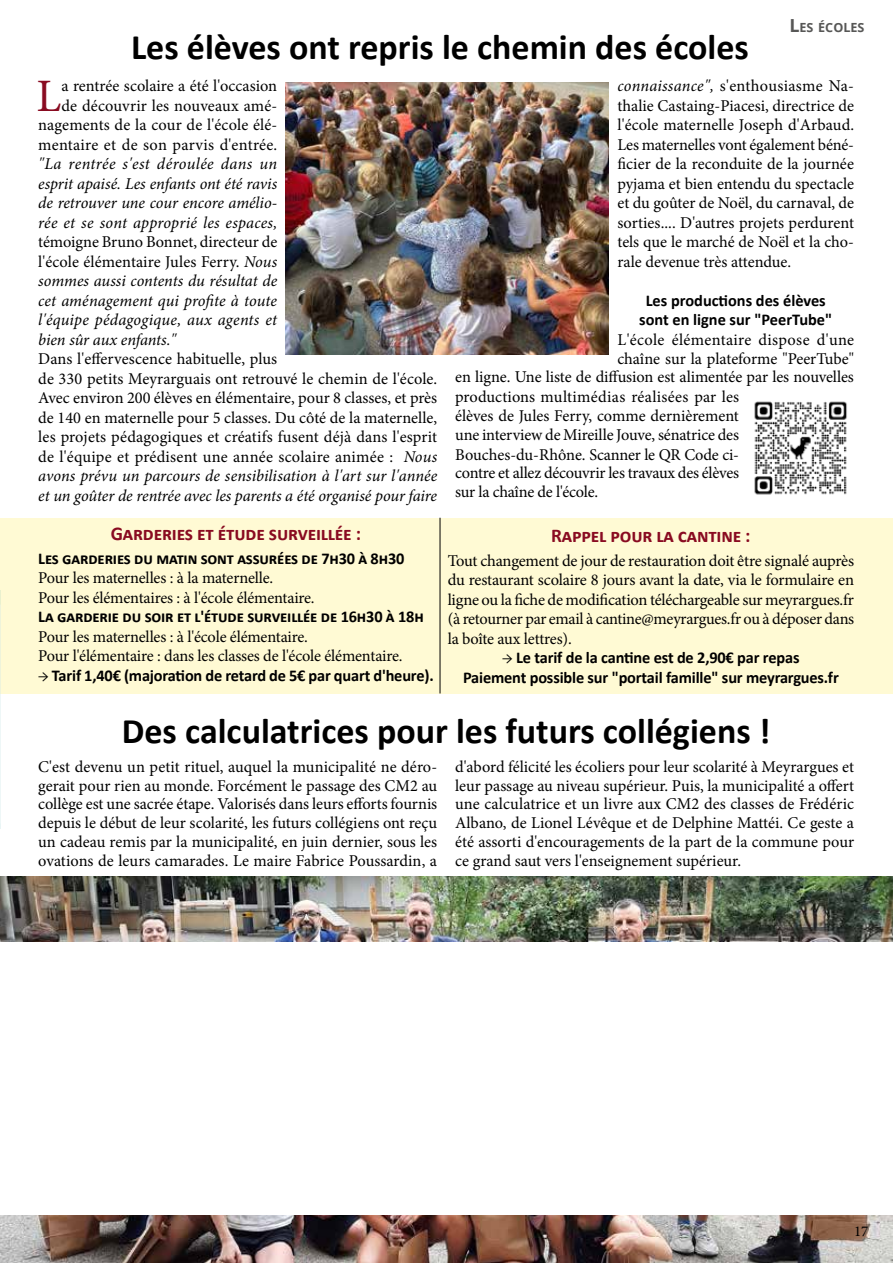
<style>
.page{position:relative;width:893px;height:1263px;background:#fff}
.page>*{position:absolute;margin:0;border:0;box-sizing:border-box;transform-origin:0 0}
.t1{font:46.5px "Minion Pro";color:#890b21}
.t2{font:700 36px "Calibri";color:#000}
.t3{font:700 19.5px "Calibri";letter-spacing:-.01em;color:#890b21}
.t4{font:16.5px/19.5px "Minion Pro";letter-spacing:-.005em;color:#000;text-align:justify}
.t5{font:italic 16.5px/19.5px "Minion Pro";letter-spacing:.005em;color:#000;text-align:justify}
.t6{font:700 16.5px/19.5px "Calibri";letter-spacing:-.01em;color:#000;text-align:center}
.t7{font:16.5px "Minion Pro";letter-spacing:.02em;color:#000}
.t8{font:italic 700 15px "Calibri";color:#000}
.t9{font:15px "Minion Pro";color:#000}
.t10{font:700 12.6px "Open Sans";color:#575756}
.s1{font-size:18px}
.s2{font-style:normal}
.s3{font-style:italic}
.s4{font-family:"Minion Pro"}
</style>
<div class="page">
<img style="left:0;top:877px;width:893px;height:386px">
<div style="left:0;top:518px;width:893px;height:175px;background:#fffad4"></div>
<hr style="left:440px;top:518px;width:1px;height:175px;background:#000">
<img style="left:754px;top:401px;width:93px;height:94px">
<img style="left:286px;top:82px;width:323px;height:273px">
<img style="left:0;top:946px;width:1px;height:317px">
<hr style="left:0;top:590px;width:1px;height:238px;background:#249a9b">
<div style="left:0;top:942px;width:893px;height:272px;background:#fff"></div>
<h2 class="t2" style="left:131px;top:21px;width:619px">Les élèves ont repris le chemin des écoles</h2>
<p class="t10" style="left:789px;top:19px;width:77px"><span class="s1">L</span>ES ÉCOLES</p>
<p class="t4" style="left:38px;top:76px;width:241px;text-align:right">a rentrée scolaire a été l'occasion<br>de découvrir les nouveaux amé&shy;nagements de la cour de l'école élé&shy;mentaire et de son parvis d'entrée.</p>
<p class="t5" style="left:38px;top:154px;width:240px">"La rentrée s'est déroulée dans un esprit apaisé. Les enfants ont été ravis de retrouver une cour encore amélio&shy;rée et se sont approprié les espaces,</p>
<p class="t5" style="left:38px;top:232px;width:240px"><span class="s2">témoigne Bruno Bonnet, directeur de l'école élémentaire Jules Ferry.</span> Nous sommes aussi contents du résultat de cet aménagement qui profite à toute l'équipe pédagogique, aux agents et bien sûr aux enfants."</p>
<p class="t4" style="left:38px;top:349px;width:401px;text-align:left">Dans l'effervescence habituelle, plus<br>de 330 petits Meyrarguais ont retrouvé le chemin de l'école.<br>Avec environ 200 élèves en élémentaire, pour 8 classes, et près de 140 en maternelle pour 5 classes. Du côté de la maternelle, les projets pédagogiques et créatifs fusent déjà dans l'esprit de l'équipe et prédisent une année scolaire animée : <span class="s3">Nous avons prévu un parcours de sensibilisation à l'art sur l'année et un goûter de rentrée avec les parents a été organisé pour faire</span></p>
<h1 class="t1" style="left:37px;top:65px;width:26px">L</h1>
<p class="t3" style="left:111px;top:519px;width:252px">Garderies et étude surveillée :</p>
<p class="t6" style="left:38px;top:548px;width:368px">Les garderies du matin sont assurées de 7h30 à 8h30</p>
<p class="t4" style="left:38px;top:568px;width:278px">Pour les maternelles : à la maternelle.<br>Pour les élémentaires : à l'école élémentaire.</p>
<p class="t6" style="left:38px;top:607px;width:387px">La garderie du soir et l'étude surveillée de 16h30 à 18h</p>
<p class="t4" style="left:38px;top:627px;width:366px">Pour les maternelles : à l'école élémentaire.<br>Pour l'élémentaire : dans les classes de l'école élémentaire.</p>
<p class="t6" style="left:38px;top:665px;width:397px"><span class="s4">→</span> Tarif 1,40€ (majoration de retard de 5€ par quart d'heure).</p>
<p class="t4" style="left:617px;top:76px;width:238px"><span class="s3">connaissance",</span> s'enthousiasme Na&shy;thalie Castaing-Piacesi, directrice de l'école maternelle Joseph d'Arbaud.<br>Les maternelles vont également béné&shy;ficier de la reconduite de la journée pyjama et bien entendu du spectacle et du goûter de Noël, du carnaval, de sorties.... D'autres projets perdurent tels que le marché de Noël et la cho&shy;rale devenue très attendue.</p>
<p class="t6" style="left:639px;top:290px;width:195px">Les productions des élèves sont en ligne sur "PeerTube"</p>
<p class="t7" style="left:617px;top:328px;width:238px">L'école élémentaire dispose d'une</p>
<p class="t4" style="left:617px;top:349px;width:238px">chaîne sur la plateforme "PeerTube"</p>
<p class="t4" style="left:455px;top:367px;width:400px">en ligne. Une liste de diffusion est alimentée par les nouvelles</p>
<p class="t4" style="left:455px;top:387px;width:285px">productions multimédias réalisées par les</p>
<p class="t4" style="left:455px;top:406px;width:285px">élèves de Jules Ferry, comme dernièrement</p>
<p class="t4" style="left:455px;top:425px;width:285px">une interview de Mireille Jouve, sénatrice des</p>
<p class="t4" style="left:455px;top:445px;width:285px">Bouches-du-Rhône. Scanner le QR Code ci-</p>
<p class="t4" style="left:455px;top:463px;width:285px">contre et allez découvrir les travaux des élèves</p>
<p class="t4" style="left:455px;top:482px;width:144px">sur la chaîne de l'école.</p>
<p class="t3" style="left:551px;top:522px;width:201px">Rappel pour la cantine :</p>
<p class="t4" style="left:448px;top:551px;width:408px">Tout changement de jour de restauration doit être signalé auprès du restaurant scolaire 8 jours avant la date, via le formulaire en ligne ou la fiche de modification téléchargeable sur meyrargues.fr (à retourner par email à cantine@meyrargues.fr ou à déposer dans la boîte aux lettres).</p>
<p class="t6" style="left:463px;top:648px;width:377px"><span class="s4">→</span> Le tarif de la cantine est de 2,90€ par repas<br>Paiement possible sur "portail famille" sur meyrargues.fr</p>
<p class="t8" style="left:672px;top:594px;width:203px"><span class="s4">→</span> L'équipe de l'école maternelle.</p>
<h2 class="t2" style="left:122px;top:705px;width:650px">Des calculatrices pour les futurs collégiens !</h2>
<p class="t4" style="left:38px;top:757px;width:400px;line-height:18.8px">C'est devenu un petit rituel, auquel la municipalité ne déro&shy;gerait pour rien au monde. Forcément le passage des CM2 au collège est une sacrée étape. Valorisés dans leurs efforts fournis depuis le début de leur scolarité, les futurs collégiens ont reçu un cadeau remis par la municipalité, en juin dernier, sous les ovations de leurs camarades. Le maire Fabrice Poussardin, a</p>
<p class="t4" style="left:455px;top:757px;width:400px;line-height:18.8px">d'abord félicité les écoliers pour leur scolarité à Meyrargues et leur passage au niveau supérieur. Puis, la municipalité a offert une calculatrice et un livre aux CM2 des classes de Frédéric Albano, de Lionel Lévêque et de Delphine Mattéi. Ce geste a été assorti d'encouragements de la part de la commune pour ce grand saut vers l'enseignement supérieur.</p>
<p class="t9" style="left:854px;top:1221px;width:16px">17</p>
</div>
